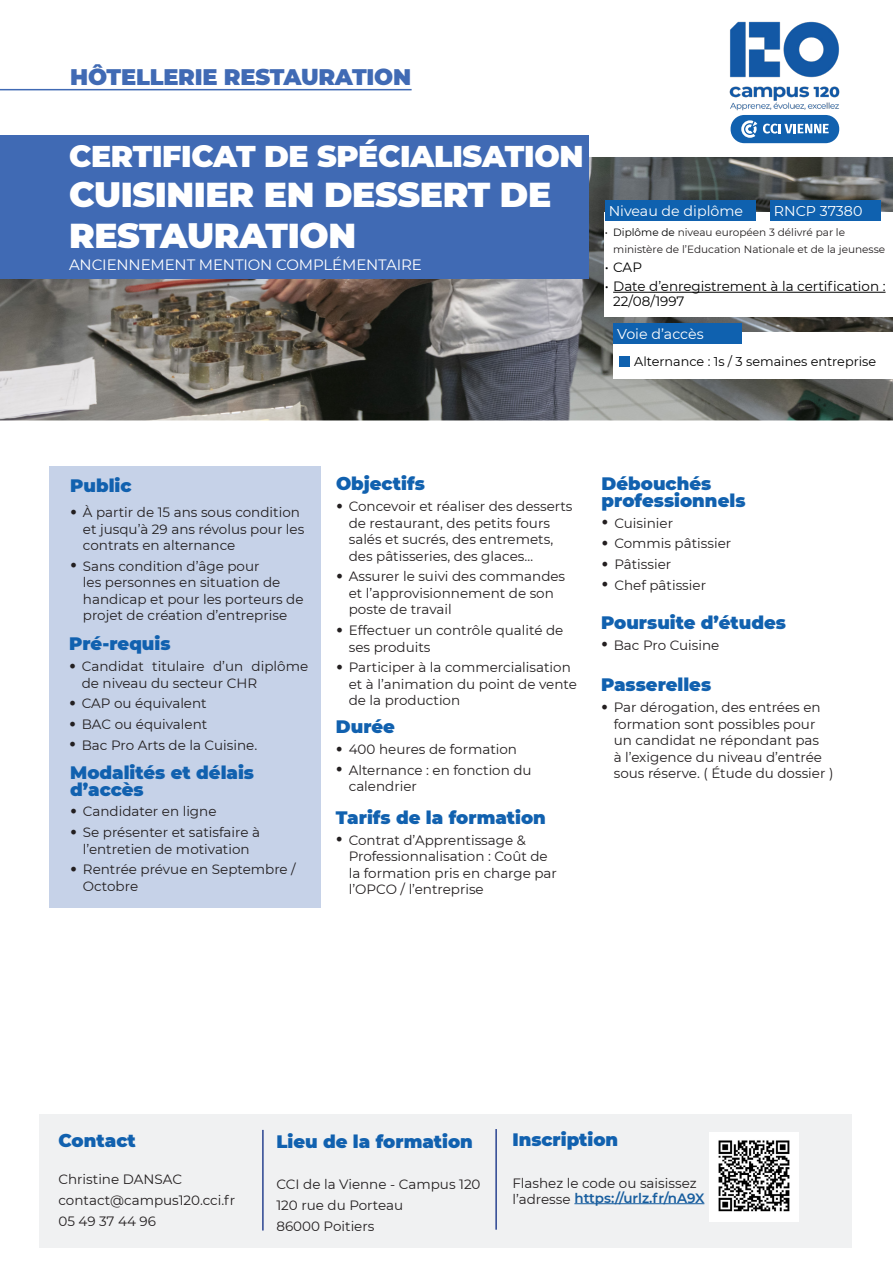
<style>
.page{position:relative;width:893px;height:1263px;background:#fff}
.page>*{position:absolute;margin:0;border:0;box-sizing:border-box;transform-origin:0 0}
.GRAND_TITRE_RUBRIQUE{font:900 34.5px/40.5px "Montserrat";letter-spacing:-.01em;color:#fff}
.GRAND_TITRE_RUBRIQUE-2{font:900 30px "Montserrat";letter-spacing:-.01em;color:#fff}
.GRAND_TITRE_RUBRIQUE-3{font:900 22.5px "Montserrat";letter-spacing:-.01em;color:#406ab4}
.problematique{font:900 18px/16.5px "Montserrat";color:#1161af}
.GRAND_TITRE_RUBRIQUE-4{font:15px "Montserrat";letter-spacing:-.01em;color:#fff}
.problematique-2{font:14.25px "Montserrat";color:#fff}
.problematique-3{font:13.5px/16.5px "Montserrat";color:#231f20}
.t1{font:13.5px/15px "Montserrat";color:#000}
.problematique-4{font:12.75px "Montserrat";color:#000}
.t2{font:10.5px/16.5px "Montserrat";color:#231f20}
.s1{color:#000}
.s2{font-family:"Minion Pro";font-size:18px}
.s3{font-weight:600;color:#175d9e}
</style>
<div class="page">
<img style="left:0;top:157px;width:893px;height:263px">
<img style="left:729px;top:21px;width:111px;height:123px">
<div style="left:731px;top:115px;width:108px;height:28px;background:#1161af;border-radius:14px"></div>
<svg style="left:763px;top:124px;width:66px;height:10px"></svg>
<svg style="left:741px;top:120px;width:16px;height:18px"></svg>
<div style="left:49px;top:467px;width:272px;height:441px;background:#c6d2e8"></div>
<div style="left:0;top:135px;width:589px;height:143px;background:#406ab4"></div>
<div style="left:605px;top:213px;width:288px;height:104px;background:#fff"></div>
<div style="left:605px;top:201px;width:150px;height:20px;background:#0f61af"></div>
<hr style="left:613px;top:292px;width:272px;height:1px;background:#000">
<div style="left:613px;top:332px;width:280px;height:47px;background:#fff"></div>
<div style="left:613px;top:323px;width:129px;height:21px;background:#0f61af"></div>
<div style="left:619px;top:356px;width:11px;height:11px;background:#0f61af"></div>
<div style="left:39px;top:1114px;width:812px;height:133px;background:#f0f1f2"></div>
<img style="left:709px;top:1132px;width:90px;height:89px">
<hr style="left:574px;top:1203px;width:130px;height:1px;background:#175d9e">
<hr style="left:262px;top:1130px;width:2px;height:100px;background:#253f8e">
<hr style="left:495px;top:1129px;width:2px;height:101px;background:#253f8e">
<div style="left:770px;top:201px;width:110px;height:20px;background:#0f61af"></div>
<hr style="left:0;top:89px;width:412px;height:1px;background:#406ab4">
<p class="GRAND_TITRE_RUBRIQUE-3" style="left:70px;top:61px;width:342px">HÔTELLERIE RESTAURATION</p>
<p class="GRAND_TITRE_RUBRIQUE-2" style="left:69px;top:134px;width:516px">CERTIFICAT DE SPÉCIALISATION</p>
<p class="GRAND_TITRE_RUBRIQUE" style="left:69px;top:173px;width:484px">CUISINIER EN DESSERT DE<br>RESTAURATION</p>
<p class="GRAND_TITRE_RUBRIQUE-4" style="left:69px;top:254px;width:354px">ANCIENNEMENT MENTION COMPLÉMENTAIRE</p>
<p class="problematique-2" style="left:609px;top:201px;width:136px">Niveau de diplôme</p>
<p class="t2" style="left:613px;top:224px;width:273px;text-indent:-9px"><span class="s1">• Diplôme de</span> niveau européen 3 délivré par le ministère de l’Education Nationale et de la jeunesse</p>
<p class="t1" style="left:605px;top:259px;width:39px">• CAP</p>
<p class="t1" style="left:613px;top:278px;width:274px;text-indent:-9px">• Date d’enregistrement à la certification :<br>22/08/1997</p>
<p class="problematique-2" style="left:617px;top:324px;width:88px">Voie d’accès</p>
<p class="problematique-4" style="left:634px;top:353px;width:243px">Alternance : 1s / 3 semaines entreprise</p>
<p class="problematique-2" style="left:774px;top:201px;width:90px">RNCP 37380</p>
<h3 class="problematique" style="left:70px;top:476px;width:63px">Public</h3>
<p class="problematique-3" style="left:83px;top:503px;width:223px;text-indent:-13px"><span class="s2">•</span> À partir de 15 ans sous condition et jusqu’à 29 ans révolus pour les contrats en alternance</p>
<p class="problematique-3" style="left:83px;top:557px;width:222px;text-indent:-13px"><span class="s2">•</span> Sans condition d’âge pour<br>les personnes en situation de handicap et pour les porteurs de projet de création d’entreprise</p>
<h3 class="problematique" style="left:69px;top:635px;width:103px">Pré-requis</h3>
<p class="problematique-3" style="left:82px;top:658px;width:228px;text-indent:-13px"><span class="s2">•</span> Candidat titulaire d’un diplôme de niveau du secteur CHR</p>
<p class="problematique-3" style="left:69px;top:695px;width:139px"><span class="s2">•</span> CAP ou équivalent</p>
<p class="problematique-3" style="left:69px;top:716px;width:140px"><span class="s2">•</span> BAC ou équivalent</p>
<p class="problematique-3" style="left:69px;top:736px;width:190px"><span class="s2">•</span> Bac Pro Arts de la Cuisine.</p>
<h3 class="problematique" style="left:70px;top:763px;width:185px">Modalités et délais d’accès</h3>
<p class="problematique-3" style="left:70px;top:803px;width:148px"><span class="s2">•</span> Candidater en ligne</p>
<p class="problematique-3" style="left:70px;top:823px;width:191px;text-align:center"><span class="s2">•</span> Se présenter et satisfaire à l’entretien de motivation</p>
<p class="problematique-3" style="left:83px;top:861px;width:214px;text-indent:-13px"><span class="s2">•</span> Rentrée prévue en Septembre /<br>Octobre</p>
<p class="problematique" style="left:336px;top:475px;width:90px">Objectifs</p>
<p class="problematique-3" style="left:349px;top:498px;width:225px;text-indent:-13px"><span class="s2">•</span> Concevoir et réaliser des desserts de restaurant, des petits fours salés et sucrés, des entremets, des pâtisseries, des glaces…</p>
<p class="problematique-3" style="left:349px;top:568px;width:218px;text-indent:-13px"><span class="s2">•</span> Assurer le suivi des commandes et l’approvisionnement de son poste de travail</p>
<p class="problematique-3" style="left:349px;top:622px;width:216px;text-indent:-13px"><span class="s2">•</span> Effectuer un contrôle qualité de ses produits</p>
<p class="problematique-3" style="left:349px;top:659px;width:230px;text-indent:-13px"><span class="s2">•</span> Participer à la commercialisation et à l’animation du point de vente de la production</p>
<p class="problematique" style="left:336px;top:717px;width:61px">Durée</p>
<p class="problematique-3" style="left:336px;top:740px;width:183px"><span class="s2">•</span> 400 heures de formation</p>
<p class="problematique-3" style="left:349px;top:761px;width:184px;text-indent:-13px"><span class="s2">•</span> Alternance : en fonction du calendrier</p>
<p class="problematique" style="left:336px;top:808px;width:211px">Tarifs de la formation</p>
<p class="problematique-3" style="left:349px;top:831px;width:210px;text-indent:-13px"><span class="s2">•</span> Contrat d’Apprentissage &amp;<br>Professionnalisation : Coût de la formation pris en charge par l’OPCO / l’entreprise</p>
<p class="problematique" style="left:602px;top:475px;width:145px">Débouchés professionnels</p>
<p class="problematique-3" style="left:602px;top:514px;width:73px"><span class="s2">•</span> Cuisinier</p>
<p class="problematique-3" style="left:602px;top:535px;width:131px"><span class="s2">•</span> Commis pâtissier</p>
<p class="problematique-3" style="left:602px;top:556px;width:71px"><span class="s2">•</span> Pâtissier</p>
<p class="problematique-3" style="left:602px;top:576px;width:106px"><span class="s2">•</span> Chef pâtissier</p>
<p class="problematique" style="left:601px;top:613px;width:186px">Poursuite d’études</p>
<p class="problematique-3" style="left:601px;top:636px;width:120px"><span class="s2">•</span> Bac Pro Cuisine</p>
<p class="problematique" style="left:601px;top:675px;width:112px">Passerelles</p>
<p class="problematique-3" style="left:614px;top:698px;width:221px;text-indent:-13px"><span class="s2">•</span> Par dérogation, des entrées en formation sont possibles pour un candidat ne répondant pas<br>à l’exigence du niveau d’entrée sous réserve. ( Étude du dossier )</p>
<p class="problematique" style="left:58px;top:1131px;width:79px">Contact</p>
<p class="problematique-3" style="left:58px;top:1170px;width:125px">Christine DANSAC</p>
<p class="problematique-3" style="left:58px;top:1191px;width:178px">contact@campus120.cci.fr</p>
<p class="problematique-3" style="left:58px;top:1212px;width:99px">05 49 37 44 96</p>
<p class="problematique" style="left:276px;top:1132px;width:198px">Lieu de la formation</p>
<p class="problematique-3" style="left:276px;top:1176px;width:206px">CCI de la Vienne - Campus 120</p>
<p class="problematique-3" style="left:276px;top:1197px;width:128px">120 rue du Porteau</p>
<p class="problematique-3" style="left:276px;top:1217px;width:100px">86000 Poitiers</p>
<p class="problematique" style="left:512px;top:1130px;width:107px">Inscription</p>
<p class="problematique-3" style="left:512px;top:1175px;width:194px;line-height:15px">Flashez le code ou saisissez l’adresse <span class="s3">https://urlz.fr/nA9X</span></p>
</div>
